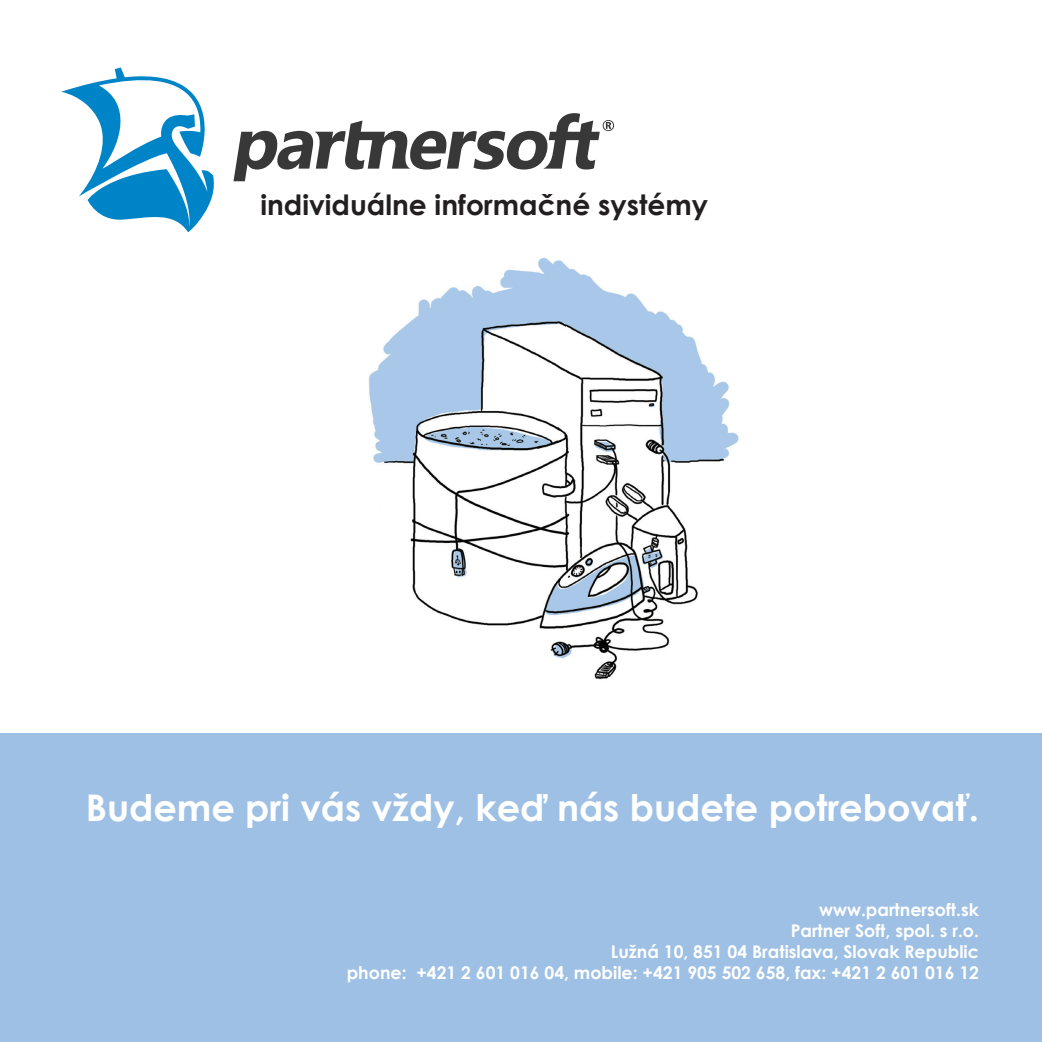
<style>
.page{position:relative;width:1042px;height:1042px;background:#fff}
.page>*{position:absolute;margin:0;border:0;box-sizing:border-box;transform-origin:0 0}
.Nadpis_kapitoly_čier{font:700 36.75px "Century Gothic";color:#fff}
.Nadpis_kapitoly_čier-2{font:700 28px "Century Gothic";color:#231f20}
.Nadpis_kapitoly_čier-3{font:700 17.5px "Century Gothic";color:#fff}
</style>
<div class="page">
<img style="left:369px;top:258px;width:370px;height:422px">
<div style="left:0;top:733px;width:1042px;height:309px;background:#9ec0e4"></div>
<svg style="left:233px;top:113px;width:381px;height:68px"></svg>
<svg style="left:61px;top:67px;width:153px;height:165px"></svg>
<p class="Nadpis_kapitoly_čier-2" style="left:260px;top:184px;width:449px">individuálne informačné systémy</p>
<p class="Nadpis_kapitoly_čier" style="left:86px;top:780px;width:895px">Budeme pri vás vždy, keď nás budete potrebovať.</p>
<p class="Nadpis_kapitoly_čier-3" style="left:819px;top:896px;width:162px">www.partnersoft.sk</p>
<p class="Nadpis_kapitoly_čier-3" style="left:790px;top:917px;width:190px">Partner Soft, spol. s r.o.</p>
<p class="Nadpis_kapitoly_čier-3" style="left:611px;top:938px;width:370px">Lužná 10, 851 04 Bratislava, Slovak Republic</p>
<p class="Nadpis_kapitoly_čier-3" style="left:347px;top:959px;width:634px">phone: +421 2 601 016 04, mobile: +421 905 502 658, fax: +421 2 601 016 12</p>
</div>
